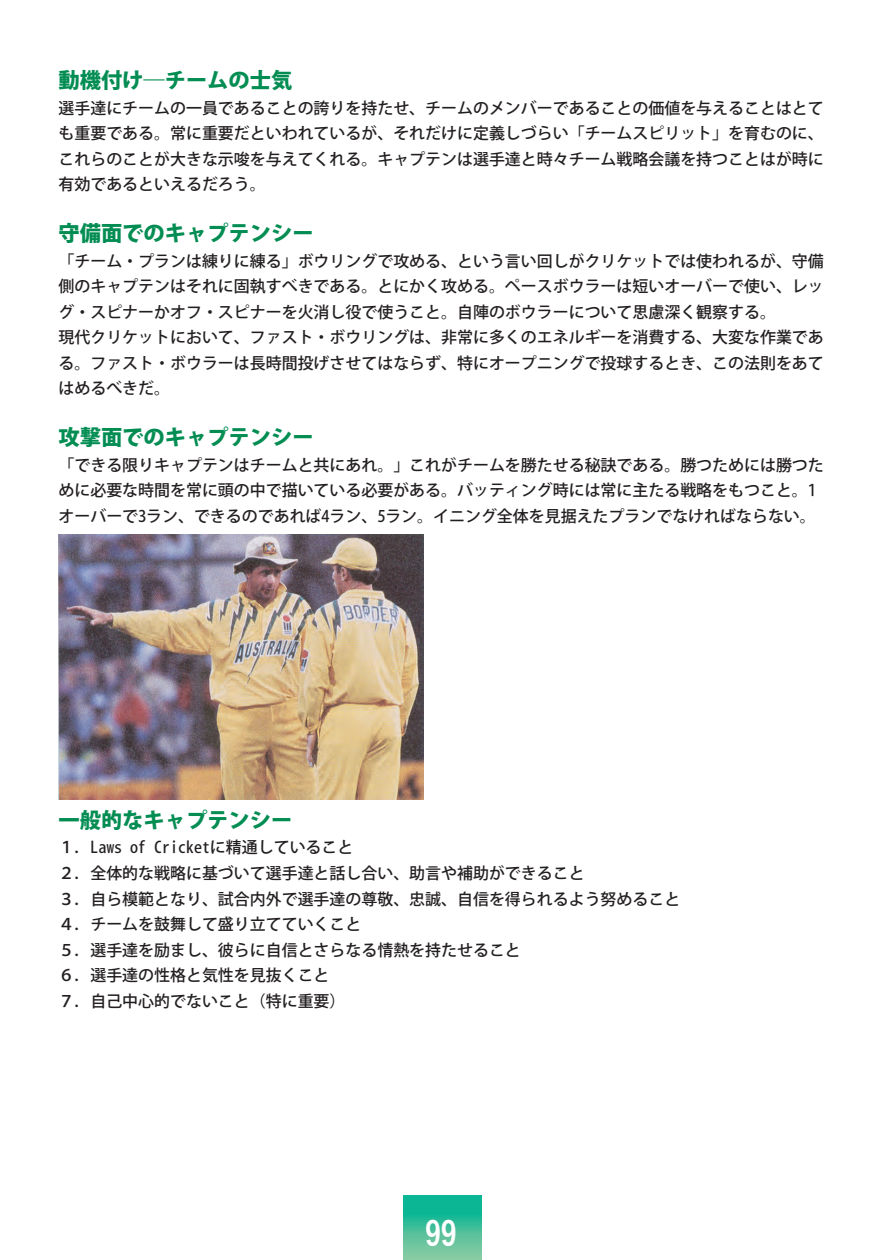
<style>
.page{position:relative;width:888px;height:1260px;background:#fff}
.page>*{position:absolute;margin:0;border:0;box-sizing:border-box;transform-origin:0 0}
.t1{font:31.95px "Hira Kaku Pro W6";color:#fff}
.t2{font:800 21.3px "Koz Go Pro";color:#038d53}
.t3{font:500 15.9px/25.5px "Koz Go Pro";color:#231f20}
</style>
<div class="page">
<svg style="left:404px;top:1195px;width:78px;height:65px;background:#3fbe9a"></svg>
<img style="left:58px;top:534px;width:366px;height:266px">
<h2 class="t2" style="left:58px;top:66px;width:235px">動機付け―チームの士気</h2>
<p class="t3" style="left:58px;top:96px;width:767px;text-align:justify">選手達にチームの一員であることの誇りを持たせ、チームのメンバーであることの価値を与えることはとても重要である。常に重要だといわれているが、それだけに定義しづらい「チームスピリット」を育むのに、これらのことが大きな示唆を与えてくれる。キャプテンは選手達と時々チーム戦略会議を持つことはが時に有効であるといえるだろう。</p>
<h2 class="t2" style="left:58px;top:219px;width:257px">守備面でのキャプテンシー</h2>
<p class="t3" style="left:58px;top:249px;width:767px">「チーム・プランは練りに練る」ボウリングで攻める、という言い回しがクリケットでは使われるが、守備側のキャプテンはそれに固執すべきである。とにかく攻める。ペースボウラーは短いオーバーで使い、レッグ・スピナーかオフ・スピナーを火消し役で使うこと。自陣のボウラーについて思慮深く観察する。<br>現代クリケットにおいて、ファスト・ボウリングは、非常に多くのエネルギーを消費する、大変な作業である。ファスト・ボウラーは長時間投げさせてはならず、特にオープニングで投球するとき、この法則をあてはめるべきだ。</p>
<h2 class="t2" style="left:58px;top:424px;width:257px">攻撃面でのキャプテンシー</h2>
<p class="t3" style="left:58px;top:453px;width:767px">「できる限りキャプテンはチームと共にあれ。」これがチームを勝たせる秘訣である。勝つためには勝つために必要な時間を常に頭の中で描いている必要がある。バッティング時には常に主たる戦略をもつこと。1オーバーで3ラン、できるのであれば4ラン、5ラン。イニング全体を見据えたプランでなければならない。</p>
<h2 class="t2" style="left:58px;top:806px;width:235px">一般的なキャプテンシー</h2>
<p class="t3" style="left:58px;top:836px;width:623px">１．Laws of Cricketに精通していること<br>２．全体的な戦略に基づいて選手達と話し合い、助言や補助ができること<br>３．自ら模範となり、試合内外で選手達の尊敬、忠誠、自信を得られるよう努めること<br>４．チームを鼓舞して盛り立てていくこと<br>５．選手達を励まし、彼らに自信とさらなる情熱を持たせること<br>６．選手達の性格と気性を見抜くこと<br>７．自己中心的でないこと（特に重要）</p>
<h1 class="t1" style="left:425px;top:1204px;width:33px">99</h1>
</div>
